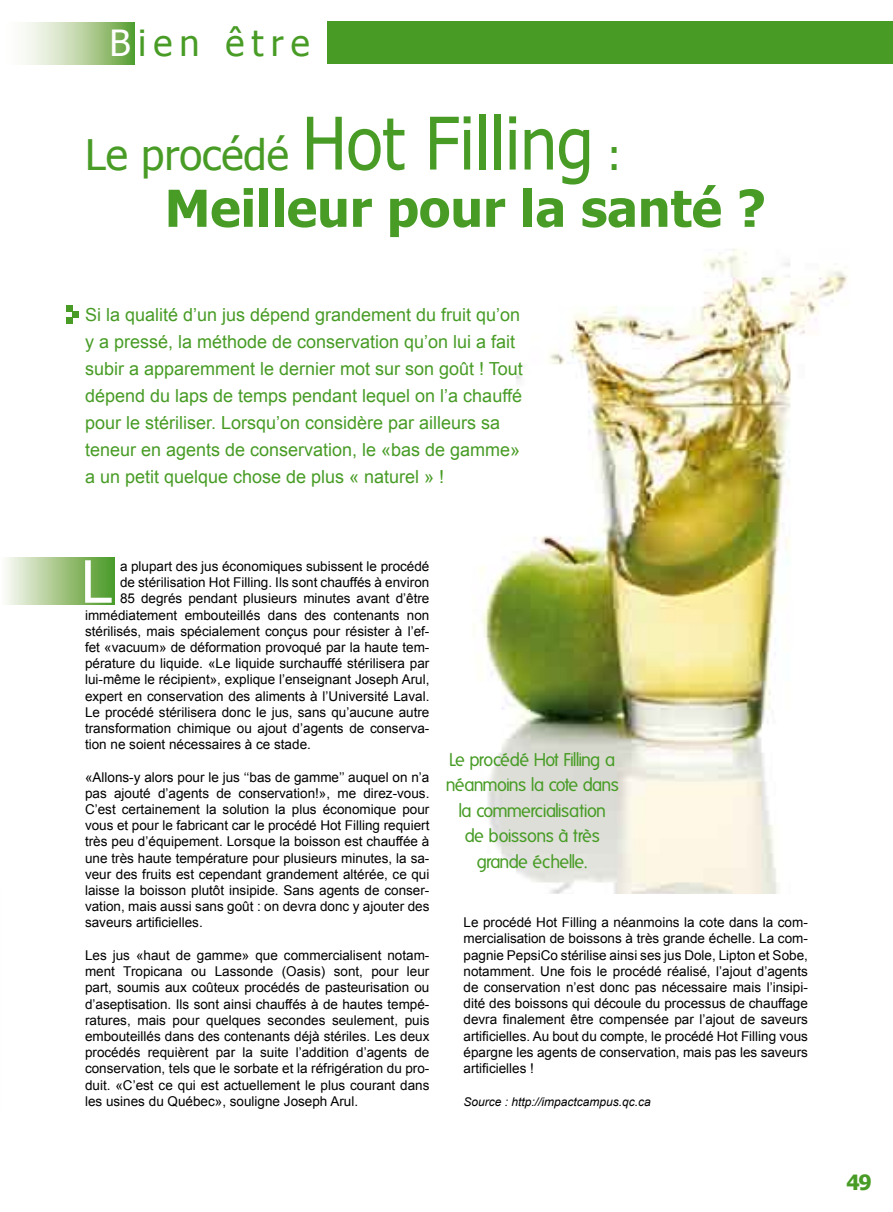
<style>
.page{position:relative;width:893px;height:1212px;background:#fff}
.page>*{position:absolute;margin:0;border:0;box-sizing:border-box;transform-origin:0 0}
.t1{font:59.25px "Arial";color:#fff}
.t2{font:700 51px "Tahoma";color:#489c26}
.t3{font:42px "Tahoma";color:#489c26}
.t4{font:36px "Tahoma";letter-spacing:.2em;color:#489c26}
.t5{font:700 21px "Tahoma";color:#489c26}
.t6{font:18px/27px "Arial";color:#489c26}
.t7{font:18px/25.5px "Folks";letter-spacing:-.035em;color:#489c26;text-align:center}
.t8{font:13.5px/16.2px "Arial";color:#000;text-align:justify}
.t9{font:italic 12px "Arial";color:#000}
.s1{color:#fff}
.s2{font-size:72.6px}
</style>
<div class="page">
<hr style="left:0;top:21px;width:1px;height:43px;background:#921919">
<svg style="left:0;top:22px;width:134px;height:42px"></svg>
<div style="left:327px;top:21px;width:566px;height:43px;background:#489c26"></div>
<img style="left:480px;top:249px;width:368px;height:644px">
<svg style="left:66px;top:305px;width:6px;height:6px"></svg>
<div style="left:72px;top:311px;width:7px;height:7px;background:#489c26"></div>
<svg style="left:66px;top:318px;width:6px;height:6px"></svg>
<div style="left:0;top:558px;width:114px;height:47px;background:linear-gradient(to right,#fffdfb,#4f9825)"></div>
<h3 class="t4" style="left:109px;top:19px;width:202px"><span class="s1">B</span>ien être</h3>
<h3 class="t3" style="left:85px;top:126px;width:538px">Le procédé <span class="s2">Hot Filling</span> :</h3>
<h2 class="t2" style="left:165px;top:172px;width:602px">Meilleur pour la santé ?</h2>
<p class="t6" style="left:85px;top:302px;width:439px">Si la qualité d’un jus dépend grandement du fruit qu’on y a pressé, la méthode de conservation qu’on lui a fait subir a apparemment le dernier mot sur son goût ! Tout dépend du laps de temps pendant lequel on l’a chauffé pour le stériliser. Lorsqu’on considère par ailleurs sa teneur en agents de conservation, le «bas de gamme» a un petit quelque chose de plus « naturel » !</p>
<h1 class="t1" style="left:81px;top:543px;width:34px">L</h1>
<p class="t8" style="left:120px;top:558px;width:311px">a plupart des jus économiques subissent le procédé</p>
<p class="t8" style="left:120px;top:574px;width:311px">de stérilisation Hot Filling. Ils sont chauffés à environ</p>
<p class="t8" style="left:120px;top:591px;width:311px">85 degrés pendant plusieurs minutes avant d’être</p>
<p class="t8" style="left:85px;top:607px;width:346px">immédiatement embouteillés dans des contenants non</p>
<p class="t8" style="left:85px;top:623px;width:346px">stérilisés, mais spécialement conçus pour résister à l’ef-</p>
<p class="t8" style="left:85px;top:639px;width:346px">fet «vacuum» de déformation provoqué par la haute tem-</p>
<p class="t8" style="left:85px;top:655px;width:346px">pérature du liquide. «Le liquide surchauffé stérilisera par</p>
<p class="t8" style="left:85px;top:672px;width:346px">lui-même le récipient», explique l’enseignant Joseph Arul,</p>
<p class="t8" style="left:85px;top:688px;width:346px">expert en conservation des aliments à l’Université Laval.</p>
<p class="t8" style="left:85px;top:704px;width:346px">Le procédé stérilisera donc le jus, sans qu’aucune autre</p>
<p class="t8" style="left:85px;top:720px;width:346px">transformation chimique ou ajout d’agents de conserva-</p>
<p class="t8" style="left:85px;top:736px;width:227px">tion ne soient nécessaires à ce stade.</p>
<p class="t8" style="left:85px;top:769px;width:346px">«Allons-y alors pour le jus ‘‘bas de gamme’’ auquel on n’a pas ajouté d’agents de conservation!», me direz-vous.<br>C’est certainement la solution la plus économique pour vous et pour le fabricant car le procédé Hot Filling requiert très peu d’équipement. Lorsque la boisson est chauffée à une très haute température pour plusieurs minutes, la sa&shy;veur des fruits est cependant grandement altérée, ce qui laisse la boisson plutôt insipide. Sans agents de conser&shy;vation, mais aussi sans goût : on devra donc y ajouter des saveurs artificielles.</p>
<p class="t8" style="left:85px;top:947px;width:346px">Les jus «haut de gamme» que commercialisent notam&shy;ment Tropicana ou Lassonde (Oasis) sont, pour leur part, soumis aux coûteux procédés de pasteurisation ou d’aseptisation. Ils sont ainsi chauffés à de hautes tempé&shy;ratures, mais pour quelques secondes seulement, puis embouteillés dans des contenants déjà stériles. Les deux procédés requièrent par la suite l’addition d’agents de conservation, tels que le sorbate et la réfrigération du pro&shy;duit. «C’est ce qui est actuellement le plus courant dans les usines du Québec», souligne Joseph Arul.</p>
<h3 class="t7" style="left:446px;top:747px;width:175px">Le procédé Hot Filling a néanmoins la cote dans la commercialisation<br>de boissons à très grande échelle.</h3>
<p class="t8" style="left:463px;top:914px;width:346px">Le procédé Hot Filling a néanmoins la cote dans la com&shy;mercialisation de boissons à très grande échelle. La com&shy;pagnie PepsiCo stérilise ainsi ses jus Dole, Lipton et Sobe, notamment. Une fois le procédé réalisé, l’ajout d’agents de conservation n’est donc pas nécessaire mais l’insipi&shy;dité des boissons qui découle du processus de chauffage devra finalement être compensée par l’ajout de saveurs artificielles. Au bout du compte, le procédé Hot Filling vous épargne les agents de conservation, mais pas les saveurs artificielles !</p>
<p class="t9" style="left:463px;top:1094px;width:189px">Source : http://impactcampus.qc.ca</p>
<h3 class="t5" style="left:846px;top:1167px;width:25px">49</h3>
</div>
